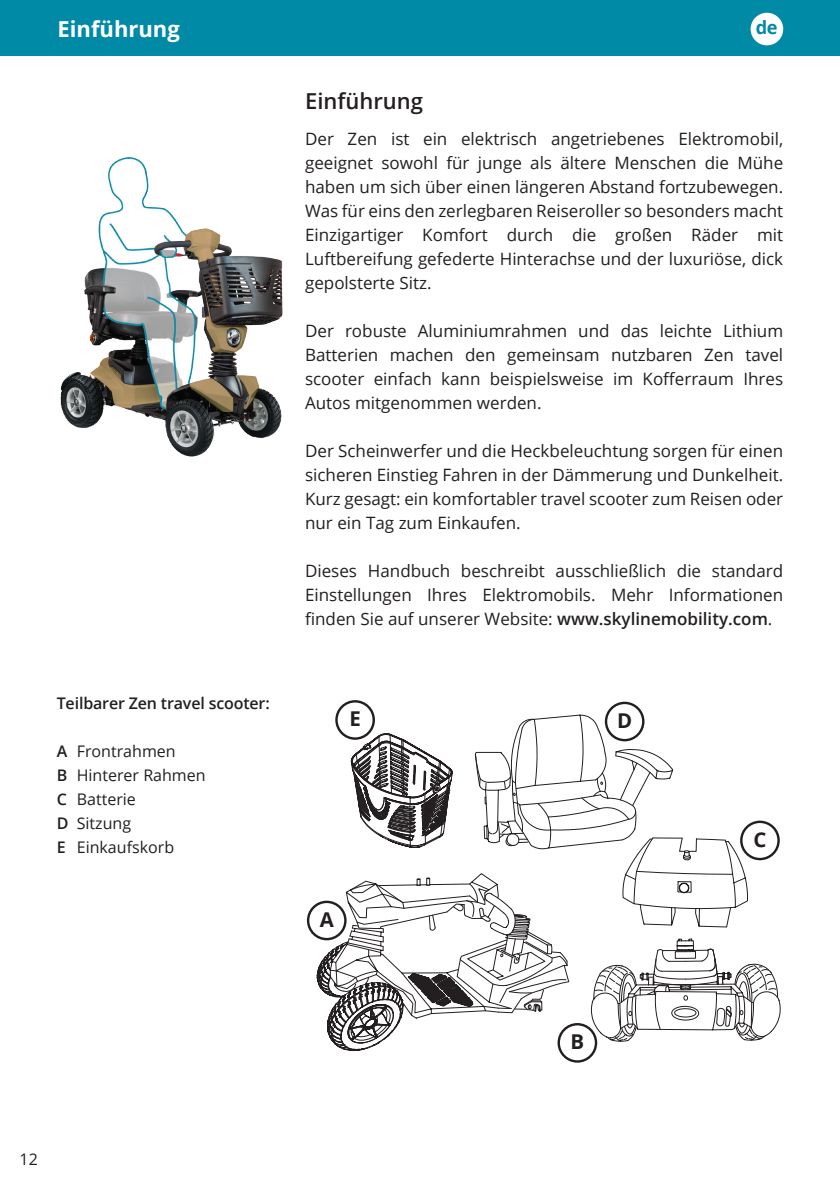
<style>
.page{position:relative;width:840px;height:1191px;background:#fff}
.page>*{position:absolute;margin:0;border:0;box-sizing:border-box;transform-origin:0 0}
.t1{font:700 22px "Open Sans";color:#fff}
.t2{font:600 22px "Open Sans";color:#231f20}
.t3{font:700 20.4px "Open Sans";color:#231f20}
.t4{font:700 18.2px "Open Sans";color:#008aa6}
.t5{font:17px/24px "Open Sans";color:#231f20;text-align:justify}
.t6{font:16px/24px "Open Sans";color:#231f20}
.t7{font:600 16px "Open Sans";letter-spacing:-.01em;color:#231f20}
.s1{font-weight:600}
</style>
<div class="page">
<div style="left:0;top:0;width:839px;height:55px;background:#008aa6"></div>
<div style="left:750px;top:13px;width:32px;height:32px;background:#fff;border-radius:50%"></div>
<img style="left:60px;top:157px;width:223px;height:300px">
<svg style="left:317px;top:714px;width:463px;height:337px"></svg>
<div style="left:308px;top:902px;width:37px;height:37px;background:#fff;border-radius:50%"></div>
<div style="left:307px;top:900px;width:39px;height:40px;border:2px solid #231f20;border-radius:50%"></div>
<div style="left:740px;top:822px;width:38px;height:37px;background:#fff;border-radius:50%"></div>
<div style="left:739px;top:820px;width:40px;height:40px;border:2px solid #231f20;border-radius:50%"></div>
<div style="left:605px;top:703px;width:38px;height:37px;background:#fff;border-radius:50%"></div>
<div style="left:604px;top:701px;width:40px;height:40px;border:2px solid #231f20;border-radius:50%"></div>
<div style="left:336px;top:701px;width:37px;height:37px;background:#fff;border-radius:50%"></div>
<div style="left:335px;top:700px;width:40px;height:40px;border:2px solid #231f20;border-radius:50%"></div>
<div style="left:558px;top:1024px;width:37px;height:37px;background:#fff;border-radius:50%"></div>
<div style="left:557px;top:1023px;width:40px;height:39px;border:2px solid #231f20;border-radius:50%"></div>
<p class="t1" style="left:57px;top:14px;width:124px">Einführung</p>
<p class="t7" style="left:57px;top:692px;width:214px">Teilbarer Zen travel scooter:</p>
<p class="t6" style="left:57px;top:739px;width:150px"><span class="s1">A</span> Frontrahmen<br><span class="s1">B</span> Hinterer Rahmen<br><span class="s1">C</span> Batterie<br><span class="s1">D</span> Sitzung<br><span class="s1">E</span> Einkaufskorb</p>
<p class="t4" style="left:755px;top:15px;width:23px">de</p>
<p class="t2" style="left:305px;top:86px;width:119px">Einführung</p>
<p class="t5" style="left:305px;top:126px;width:479px">Der Zen ist ein elektrisch angetriebenes Elektromobil, geeignet sowohl für junge als ältere Menschen die Mühe haben um sich über einen längeren Abstand fortzubewegen.<br>Was für eins den zerlegbaren Reiseroller so besonders macht Einzigartiger Komfort durch die großen Räder mit Luftbereifung gefederte Hinterachse und der luxuriöse, dick gepolsterte Sitz.</p>
<p class="t5" style="left:305px;top:318px;width:479px">Der robuste Aluminiumrahmen und das leichte Lithium Batterien machen den gemeinsam nutzbaren Zen tavel scooter einfach kann beispielsweise im Kofferraum Ihres Autos mitgenommen werden.</p>
<p class="t5" style="left:305px;top:438px;width:479px">Der Scheinwerfer und die Heckbeleuchtung sorgen für einen sicheren Einstieg Fahren in der Dämmerung und Dunkelheit.<br>Kurz gesagt: ein komfortabler travel scooter zum Reisen oder nur ein Tag zum Einkaufen.</p>
<p class="t5" style="left:305px;top:559px;width:479px">Dieses Handbuch beschreibt ausschließlich die standard Einstellungen Ihres Elektromobils. Mehr Informationen finden Sie auf unserer Website: <span class="s1">www.skylinemobility.com</span>.</p>
<p class="t3" style="left:349px;top:704px;width:13px">E</p>
<p class="t3" style="left:616px;top:706px;width:17px">D</p>
<p class="t3" style="left:319px;top:905px;width:16px">A</p>
<p class="t3" style="left:753px;top:825px;width:14px">C</p>
<p class="t6" style="left:20px;top:1146px;width:20px">12</p>
<p class="t3" style="left:570px;top:1027px;width:15px">B</p>
</div>
